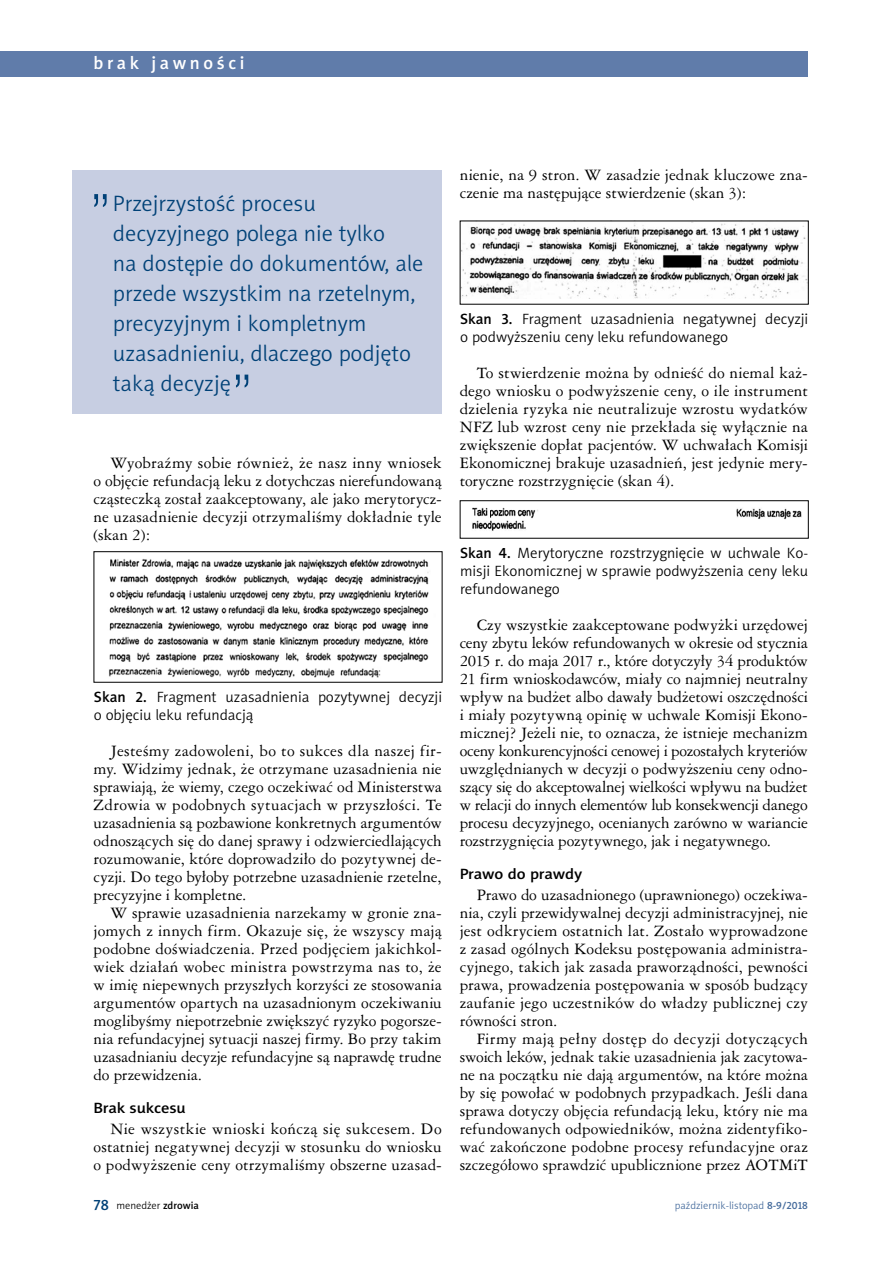
<style>
.page{position:relative;width:893px;height:1263px;background:#fff}
.page>*{position:absolute;margin:0;border:0;box-sizing:border-box;transform-origin:0 0}
.t1{font:52.5px "Swis 721 Lt PL";color:#004177}
.t2{font:22.5px/30.2px "Naomi Sans EFN Light";color:#004177}
.t3{font:18px "Naomi Sans EFN Medium";letter-spacing:.2em;color:#fff}
.t4{font:15px/18px "Ameri Garmnd PL";color:#000;text-align:justify}
.t5{font:15px/18px "Naomi Sans EFN Light";color:#000}
.t6{font:15px "Naomi Sans EFN Medium";letter-spacing:-.01em;color:#000;scale:1.1 1}
.t7{font:10.5px "Naomi Sans EFN Light";color:#456b9c}
.t8{font:10.5px "Naomi Sans EFN Light";color:#000}
.s1{font-family:"Naomi Sans EFN Medium"}
.s2{font-family:"Naomi Sans EFN Medium";font-size:15px;color:#004177}
</style>
<div class="page">
<img style="left:109px;top:559px;width:320px;height:119px">
<div style="left:94px;top:551px;width:348px;height:132px;border:1px solid #000"></div>
<img style="left:462px;top:223px;width:345px;height:75px">
<img style="left:472px;top:507px;width:330px;height:24px">
<div style="left:460px;top:500px;width:349px;height:39px;border:1px solid #000"></div>
<div style="left:72px;top:170px;width:370px;height:244px;background:#c7cee2"></div>
<div style="left:0;top:51px;width:808px;height:26px;background:#607caa"></div>
<p class="t3" style="left:94px;top:52px;width:152px">brak jawności</p>
<h1 class="t1" style="left:89px;top:180px;width:24px">”</h1>
<h2 class="t2" style="left:113px;top:188px;width:312px">Przejrzystość procesu decyzyjnego polega nie tylko<br>na dostępie do dokumentów, ale przede wszystkim na rzetelnym, precyzyjnym i kompletnym uzasadnieniu, dlaczego podjęto taką decyzję</h2>
<h1 class="t1" style="left:231px;top:361px;width:24px">”</h1>
<p class="t4" style="left:94px;top:453px;width:350px;text-indent:17px">Wyobraźmy sobie również, że nasz inny wniosek o objęcie refundacją leku z dotychczas nierefundowaną cząsteczką został zaakceptowany, ale jako merytorycz&shy;ne uzasadnienie decyzji otrzymaliśmy dokładnie tyle (skan 2):</p>
<p class="t5" style="left:94px;top:688px;width:350px"><span class="s1">Skan 2.</span> Fragment uzasadnienia pozytywnej decyzji o objęciu leku refundacją</p>
<p class="t4" style="left:94px;top:741px;width:350px;text-indent:17px">Jesteśmy zadowoleni, bo to sukces dla naszej fir&shy;my. Widzimy jednak, że otrzymane uzasadnienia nie sprawiają, że wiemy, czego oczekiwać od Ministerstwa Zdrowia w podobnych sytuacjach w przyszłości. Te uzasadnienia są pozbawione konkretnych argumentów odnoszących się do danej sprawy i odzwierciedlających rozumowanie, które doprowadziło do pozytywnej de&shy;cyzji. Do tego byłoby potrzebne uzasadnienie rzetelne, precyzyjne i kompletne.</p>
<p class="t4" style="left:94px;top:903px;width:350px;text-indent:17px">W sprawie uzasadnienia narzekamy w gronie zna&shy;jomych z innych firm. Okazuje się, że wszyscy mają podobne doświadczenia. Przed podjęciem jakichkol&shy;wiek działań wobec ministra powstrzyma nas to, że w imię niepewnych przyszłych korzyści ze stosowania argumentów opartych na uzasadnionym oczekiwaniu moglibyśmy niepotrzebnie zwiększyć ryzyko pogorsze&shy;nia refundacyjnej sytuacji naszej firmy. Bo przy takim uzasadnianiu decyzje refundacyjne są naprawdę trudne do przewidzenia.</p>
<p class="t6" style="left:94px;top:1099px;width:85px">Brak sukcesu</p>
<p class="t4" style="left:94px;top:1119px;width:350px;text-indent:17px">Nie wszystkie wnioski kończą się sukcesem. Do ostatniej negatywnej decyzji w stosunku do wniosku o podwyższenie ceny otrzymaliśmy obszerne uzasad-</p>
<p class="t4" style="left:460px;top:165px;width:350px">nienie, na 9 stron. W zasadzie jednak kluczowe zna&shy;czenie ma następujące stwierdzenie (skan 3):</p>
<p class="t5" style="left:460px;top:310px;width:350px"><span class="s1">Skan 3.</span> Fragment uzasadnienia negatywnej decyzji o podwyższeniu ceny leku refundowanego</p>
<p class="t4" style="left:460px;top:363px;width:350px;text-indent:17px">To stwierdzenie można by odnieść do niemal każ&shy;dego wniosku o podwyższenie ceny, o ile instrument dzielenia ryzyka nie neutralizuje wzrostu wydatków NFZ lub wzrost ceny nie przekłada się wyłącznie na zwiększenie dopłat pacjentów. W uchwałach Komisji Ekonomicznej brakuje uzasadnień, jest jedynie mery&shy;toryczne rozstrzygnięcie (skan 4).</p>
<p class="t5" style="left:460px;top:544px;width:350px;text-align:justify"><span class="s1">Skan 4.</span> Merytoryczne rozstrzygnięcie w uchwale Ko&shy;misji Ekonomicznej w sprawie podwyższenia ceny leku refundowanego</p>
<p class="t4" style="left:460px;top:615px;width:350px;text-indent:17px">Czy wszystkie zaakceptowane podwyżki urzędowej ceny zbytu leków refundowanych w okresie od stycznia 2015 r. do maja 2017 r., które dotyczyły 34 produktów 21 firm wnioskodawców, miały co najmniej neutralny wpływ na budżet albo dawały budżetowi oszczędności i miały pozytywną opinię w uchwale Komisji Ekono&shy;micznej? Jeżeli nie, to oznacza, że istnieje mechanizm oceny konkurencyjności cenowej i pozostałych kryteriów uwzględnianych w decyzji o podwyższeniu ceny odno&shy;szący się do akceptowalnej wielkości wpływu na budżet w relacji do innych elementów lub konsekwencji danego procesu decyzyjnego, ocenianych zarówno w wariancie rozstrzygnięcia pozytywnego, jak i negatywnego.</p>
<p class="t6" style="left:460px;top:865px;width:113px">Prawo do prawdy</p>
<p class="t4" style="left:460px;top:885px;width:350px;text-indent:17px">Prawo do uzasadnionego (uprawnionego) oczekiwa&shy;nia, czyli przewidywalnej decyzji administracyjnej, nie jest odkryciem ostatnich lat. Zostało wyprowadzone z zasad ogólnych Kodeksu postępowania administra&shy;cyjnego, takich jak zasada praworządności, pewności prawa, prowadzenia postępowania w sposób budzący zaufanie jego uczestników do władzy publicznej czy równości stron.</p>
<p class="t4" style="left:460px;top:1029px;width:350px;text-indent:17px">Firmy mają pełny dostęp do decyzji dotyczących swoich leków, jednak takie uzasadnienia jak zacytowa&shy;ne na początku nie dają argumentów, na które można by się powołać w podobnych przypadkach. Jeśli dana sprawa dotyczy objęcia refundacją leku, który nie ma refundowanych odpowiedników, można zidentyfiko&shy;wać zakończone podobne procesy refundacyjne oraz szczegółowo sprawdzić upublicznione przez AOTMiT</p>
<p class="t8" style="left:94px;top:1199px;width:107px"><span class="s2">78</span> menedżer <span class="s1">zdrowia</span></p>
<p class="t7" style="left:675px;top:1199px;width:135px">październik-listopad <span class="s1">8-9/2018</span></p>
</div>
